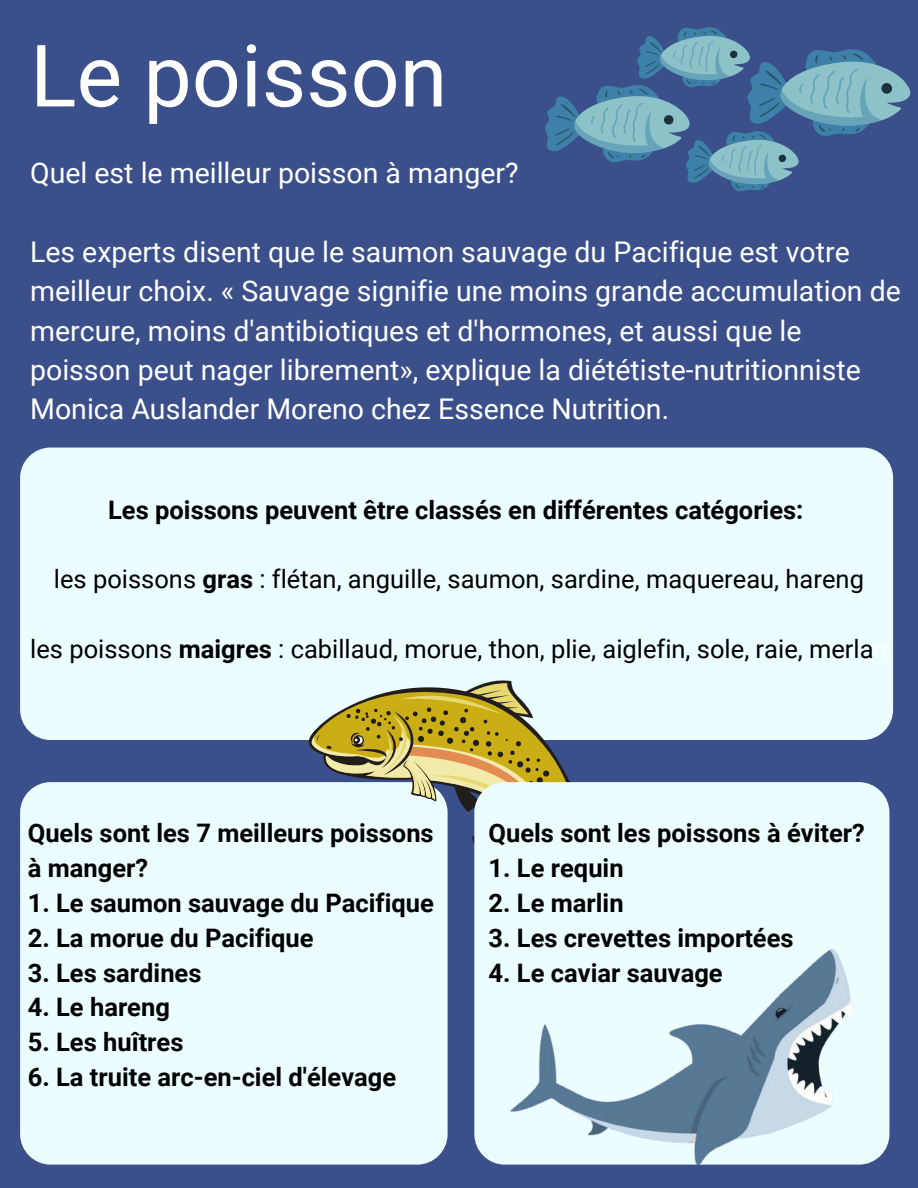
<style>
.page{position:relative;width:918px;height:1188px;background:#3b508b}
.page>*{position:absolute;margin:0;border:0;box-sizing:border-box;transform-origin:0 0}
.t1{font:86.1px "Roboto";color:#fff}
.t2{font:28.5px/39.3px "Roboto";color:#fff}
.t3{font:700 25.5px/34.8px "Roboto";color:#000}
.t4{font:25.5px "Roboto";color:#000}
.s1{font-weight:700}
.s2{color:#fff}
</style>
<div class="page">
<div style="left:20px;top:782px;width:428px;height:383px;background:#ebfdff;border-radius:30px"></div>
<div style="left:20px;top:448px;width:873px;height:292px;background:#ebfdff;border-radius:30px"></div>
<svg style="left:300px;top:708px;width:46px;height:75px"></svg>
<svg style="left:315px;top:734px;width:17px;height:17px"></svg>
<svg style="left:346px;top:680px;width:225px;height:263px"></svg>
<div style="left:474px;top:782px;width:415px;height:383px;background:#ebfdff;border-radius:30px"></div>
<svg style="left:545px;top:27px;width:366px;height:165px"></svg>
<img style="left:511px;top:949px;width:342px;height:215px">
<h1 class="t1" style="left:30px;top:27px;width:419px">Le poisson</h1>
<p class="t2" style="left:30px;top:154px;width:490px">Quel est le meilleur poisson à manger?</p>
<p class="t2" style="left:30px;top:233px;width:872px">Les experts disent que le saumon sauvage du Pacifique est votre meilleur choix. « Sauvage signifie une moins grande accumulation de mercure, moins d'antibiotiques et d'hormones, et aussi que le poisson peut nager librement», explique la diététiste-nutritionniste Monica Auslander Moreno chez Essence Nutrition.</p>
<p class="t3" style="left:108px;top:492px;width:697px">Les poissons peuvent être classés en différentes catégories:</p>
<p class="t4" style="left:54px;top:565px;width:812px">les poissons <span class="s1">gras</span> : flétan, anguille, saumon, sardine, maquereau, hareng</p>
<p class="t4" style="left:30px;top:634px;width:859px">les poissons <span class="s1">maigres</span> : cabillaud, morue, thon, plie, aiglefin, sole, raie, merla<span class="s2">n</span></p>
<p class="t3" style="left:28px;top:816px;width:407px">Quels sont les 7 meilleurs poissons à manger?</p>
<p class="t3" style="left:28px;top:886px;width:408px">1. Le saumon sauvage du Pacifique</p>
<p class="t3" style="left:28px;top:921px;width:287px">2. La morue du Pacifique</p>
<p class="t3" style="left:28px;top:955px;width:175px">3. Les sardines</p>
<p class="t3" style="left:28px;top:990px;width:144px">4. Le hareng</p>
<p class="t3" style="left:28px;top:1025px;width:157px">5. Les huîtres</p>
<p class="t3" style="left:28px;top:1060px;width:370px">6. La truite arc-en-ciel d'élevage</p>
<p class="t3" style="left:489px;top:816px;width:378px">Quels sont les poissons à éviter?</p>
<p class="t3" style="left:489px;top:851px;width:137px">1. Le requin</p>
<p class="t3" style="left:489px;top:886px;width:137px">2. Le marlin</p>
<p class="t3" style="left:489px;top:921px;width:307px">3. Les crevettes importées</p>
<p class="t3" style="left:489px;top:955px;width:236px">4. Le caviar sauvage</p>
</div>
